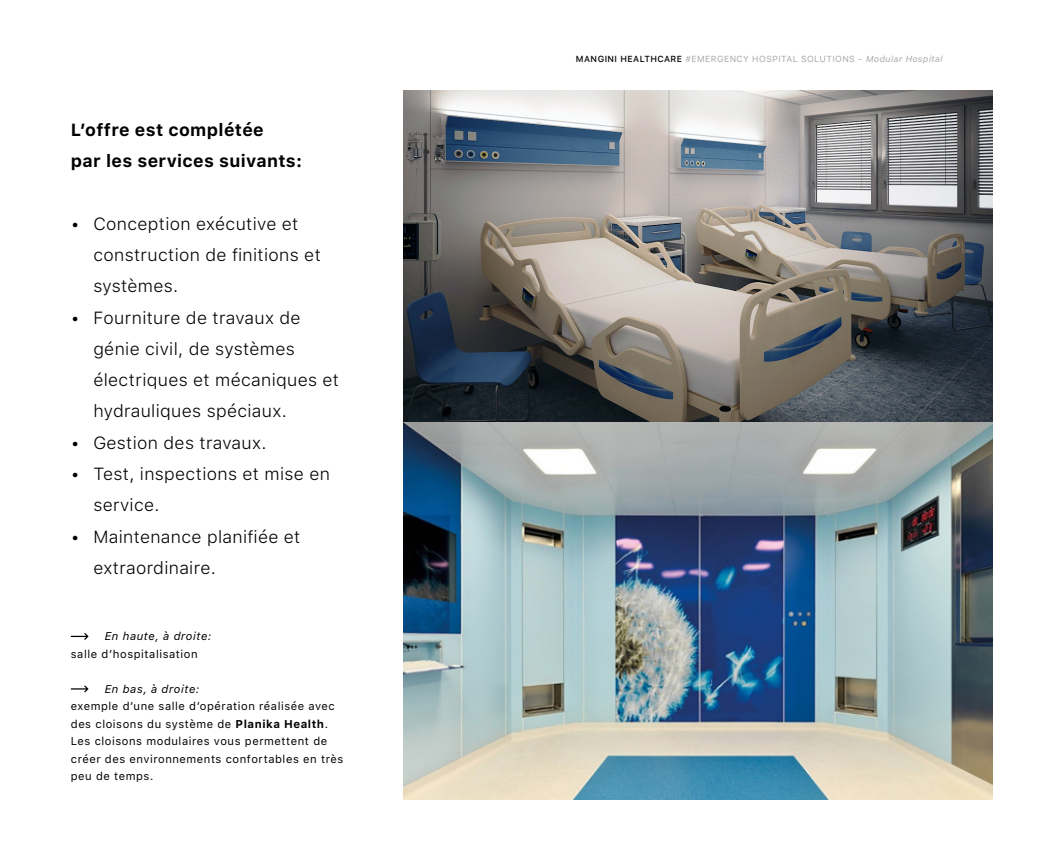
<style>
.page{position:relative;width:1063px;height:851px;background:#fff}
.page>*{position:absolute;margin:0;border:0;box-sizing:border-box;transform-origin:0 0}
.t1{font:300 17.5px/31.2px "SFUI Text";letter-spacing:.02em;color:#000}
.t2{font:700 17.5px/31.2px "SFUI Text";letter-spacing:.02em;color:#000}
.t3{font:11.25px/17.5px "SFUI Text";letter-spacing:.05em;color:#000}
.t4{font:italic 11.25px "SFUI Text";letter-spacing:.05em;color:#000}
.t5{font:8.75px "SFUI Text";letter-spacing:.05em;color:#a9a7aa}
.s1{font-weight:700}
.s2{font-weight:500;color:#000}
.s3{font-style:italic}
</style>
<div class="page">
<img style="left:404px;top:91px;width:588px;height:708px">
<svg style="left:71px;top:633px;width:18px;height:7px"></svg>
<svg style="left:71px;top:685px;width:18px;height:7px"></svg>
<p class="t2" style="left:71px;top:113px;width:233px">L’offre est complétée<br>par les services suivants:</p>
<p class="t1" style="left:93px;top:207px;width:229px;text-indent:-23px">• Conception exécutive et construction de finitions et systèmes.</p>
<p class="t1" style="left:93px;top:301px;width:247px;text-indent:-23px">• Fourniture de travaux de génie civil, de systèmes électriques et mécaniques et hydrauliques spéciaux.</p>
<p class="t1" style="left:71px;top:426px;width:197px">• Gestion des travaux.</p>
<p class="t1" style="left:93px;top:457px;width:238px;text-indent:-23px">• Test, inspections et mise en service.</p>
<p class="t1" style="left:93px;top:520px;width:209px;text-indent:-23px">• Maintenance planifiée et extraordinaire.</p>
<p class="t4" style="left:104px;top:628px;width:108px">En haute, à droite:</p>
<p class="t3" style="left:71px;top:644px;width:128px">salle d’hospitalisation</p>
<p class="t4" style="left:104px;top:680px;width:96px">En bas, à droite:</p>
<p class="t3" style="left:71px;top:696px;width:274px">exemple d’une salle d’opération réalisée avec des cloisons du système de <span class="s1">Planika Health</span>.<br>Les cloisons modulaires vous permettent de créer des environnements confortables en très peu de temps.</p>
<p class="t5" style="left:576px;top:52px;width:368px"><span class="s2">MANGINI HEALTHCARE</span> #EMERGENCY HOSPITAL SOLUTIONS - <span class="s3">Modular Hospital</span></p>
</div>
